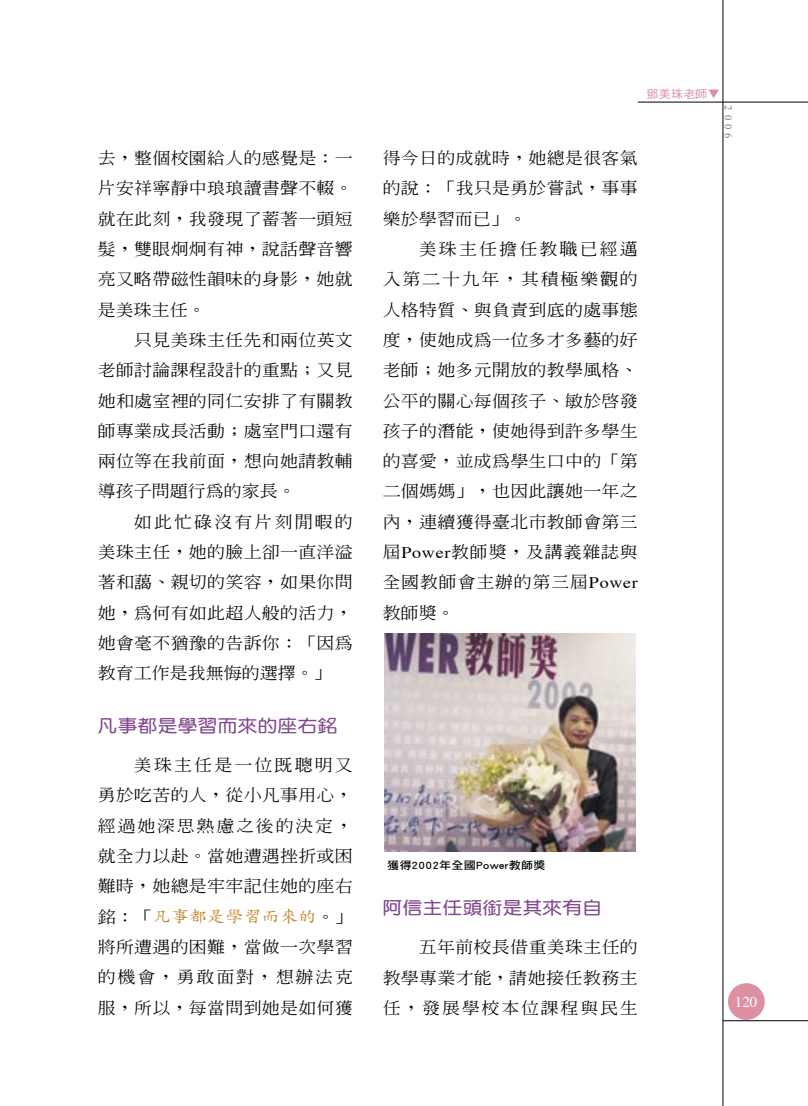
<style>
.page{position:relative;width:808px;height:1106px;background:#fff}
.page>*{position:absolute;margin:0;border:0;box-sizing:border-box;transform-origin:0 0}
._008內文_標{font:17.55px "DF Yuan Std W7";letter-spacing:.025em;color:#83488e;scale:1.11 1}
._007內文{font:500 16.2px/30.3px "Inn Ming";letter-spacing:.015em;color:#000;text-align:justify;scale:1.11 1}
.t1{font:15px "Times";color:#fff}
.書眉_老師的話{font:11.4px "DF Hei Std W5";letter-spacing:.025em;color:#dc90a1;scale:1.05 1}
.圖說{font:10.8px "DF Hei Std W7";letter-spacing:.025em;color:#000;scale:1.11 1}
.書眉{font:10.5px "Times New Roman";color:#7c7c7c}
.s1{font-family:"DF Kai Shu Std W5";font-weight:400;color:#c48129}
.s2{font-family:"Times";font-weight:400}
</style>
<div class="page">
<hr style="left:723px;top:0;width:1px;height:1106px;background:#000">
<hr style="left:638px;top:102px;width:170px;height:1px;background:#000">
<div style="left:728px;top:983px;width:37px;height:37px;background:#dc90a1;border-radius:50%"></div>
<hr style="left:723px;top:1020px;width:85px;height:1px;background:#000">
<img style="left:385px;top:634px;width:251px;height:218px">
<p class="_007內文" style="left:98px;top:143px;width:231px">去，整個校園給人的感覺是：一片安祥寧靜中琅琅讀書聲不輟。就在此刻，我發現了蓄著一頭短髮，雙眼炯炯有神，說話聲音響亮又略帶磁性韻味的身影，她就是美珠主任。</p>
<p class="_007內文" style="left:98px;top:324px;width:231px;text-indent:36px">只見美珠主任先和兩位英文老師討論課程設計的重點；又見她和處室裡的同仁安排了有關教師專業成長活動；處室門口還有兩位等在我前面，想向她請教輔導孩子問題行為的家長。</p>
<p class="_007內文" style="left:98px;top:506px;width:231px;text-indent:36px">如此忙碌沒有片刻閒暇的美珠主任，她的臉上卻一直洋溢著和藹、親切的笑容，如果你問她，為何有如此超人般的活力，她會毫不猶豫的告訴你：「因為教育工作是我無悔的選擇。」</p>
<p class="_008內文_標" style="left:98px;top:716px;width:217px">凡事都是學習而來的座右銘</p>
<p class="_007內文" style="left:98px;top:749px;width:231px;text-indent:36px">美珠主任是一位既聰明又勇於吃苦的人，從小凡事用心，經過她深思熟慮之後的決定，就全力以赴。當她遭遇挫折或困難時，她總是牢牢記住她的座右銘：「<span class="s1">凡事都是學習而來的</span>。」將所遭遇的困難，當做一次學習的機會，勇敢面對，想辦法克服，所以，每當問到她是如何獲</p>
<p class="_007內文" style="left:383px;top:143px;width:231px">得今日的成就時，她總是很客氣的說：「我只是勇於嘗試，事事樂於學習而已」。</p>
<p class="_007內文" style="left:383px;top:233px;width:231px;text-indent:36px">美珠主任擔任教職已經邁入第二十九年，其積極樂觀的人格特質、與負責到底的處事態度，使她成為一位多才多藝的好老師；她多元開放的教學風格、公平的關心每個孩子、敏於啟發孩子的潛能，使她得到許多學生的喜愛，並成為學生口中的「第二個媽媽」，也因此讓她一年之內，連續獲得臺北市教師會第三屆<span class="s2">Power</span>教師獎，及講義雜誌與全國教師會主辦的第三屆<span class="s2">Power</span>教師獎。</p>
<p class="書眉_老師的話" style="left:646px;top:88px;width:71px">鄧美珠老師▼</p>
<p class="書眉" style="left:734px;top:105px;width:35px;rotate:90deg">2006</p>
<p class="圖說" style="left:387px;top:859px;width:144px">獲得2002年全國Power教師獎</p>
<p class="_008內文_標" style="left:383px;top:898px;width:199px">阿信主任頭銜是其來有自</p>
<p class="_007內文" style="left:383px;top:932px;width:231px;text-indent:36px">五年前校長借重美珠主任的教學專業才能，請她接任教務主任，發展學校本位課程與民生</p>
<p class="t1" style="left:735px;top:992px;width:24px">120</p>
</div>
